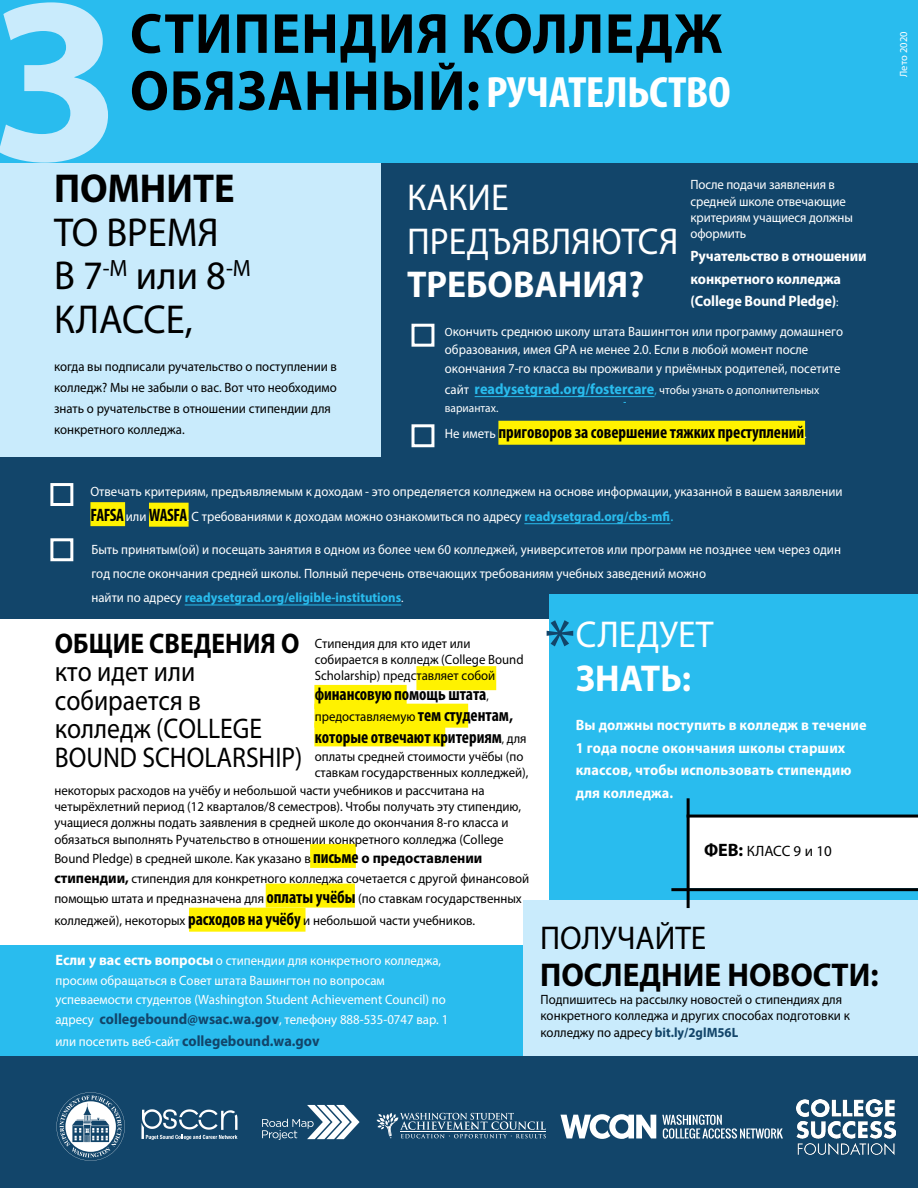
<style>
.page{position:relative;width:918px;height:1188px;background:#fff}
.page>*{position:absolute;margin:0;border:0;box-sizing:border-box;transform-origin:0 0}
.t1{font:700 238.5px "Myriad Pro";color:#c9ebfc}
.t2{font:75px "Myriad Pro";color:#12456a}
.t3{font:700 57px/57px "Myriad Pro";letter-spacing:.02em;color:#000;scale:.95 1}
.t4{font:700 condensed 44.1px "Myriad Pro";letter-spacing:-.01em;color:#fff;scale:1.07 1}
.t5{font:40.5px/43.5px "Myriad Pro";color:#000;scale:.95 1}
.t6{font:700 40.5px "Myriad Pro";color:#000;scale:.95 1}
.t7{font:37.5px/43.5px "Myriad Pro";color:#fff;scale:.95 1}
.t8{font:700 37.5px "Myriad Pro";color:#fff;scale:.95 1}
.t9{font:700 33px "Myriad Pro";color:#000;scale:.95 1}
.t10{font:33px "Myriad Pro";color:#000;scale:.95 1}
.t11{font:28.5px/28.5px "Myriad Pro";color:#000;scale:.9 1}
.t12{font:700 28.5px "Myriad Pro";color:#000;scale:.9 1}
.t13{font:700 condensed 18px "Myriad Pro";letter-spacing:-.005em;color:#000;scale:.95 1}
.t14{font:700 15px/22.5px "Myriad Pro";letter-spacing:.01em;color:#fff;scale:.95 1}
.t15{font:700 15px/22.5px "Myriad Pro";letter-spacing:-.01em;color:#fff;scale:.95 1}
.t16{font:700 15px "Myriad Pro";color:#29bcee;scale:.95 1}
.t17{font:15px "Myriad Pro";color:#000}
.t18{font:13.5px/16.2px "Myriad Pro";color:#000;scale:.95 1}
.t19{font:13.5px/16.2px "Myriad Pro";color:#fff;scale:.95 1}
.t20{font:12px "Myriad Pro";color:#fff;scale:.95 1}
.t21{font:10.5px "Myriad Pro";color:#fff}
.s1{font-weight:400;font-size:12px}
.s2{font-size:12px}
.s3{font-weight:400;font-size:13.5px;color:#fff}
.s4{font-weight:400;font-size:12px;color:#fff}
.s5{font-weight:400;font-stretch:normal;font-size:13.5px;color:#fff}
.s6{font-weight:400;font-stretch:normal;font-size:12px;color:#fff}
.s7{font-weight:700;font-stretch:condensed;font-size:18px;color:#000}
.s8{font-weight:700;color:#29bcee}
.s9{font-size:15px;color:#29bcee}
.s10{font-weight:400;font-stretch:normal;font-size:12px}
.s11{font-weight:700;font-stretch:condensed;font-size:18px}
.s12{font-weight:400;font-stretch:normal;font-size:13.5px}
.s13{font-weight:700;font-size:15px}
.s14{font-weight:700;font-size:15px;color:#12456a}
.s15{font-weight:700;font-size:18px}
.s16{font-weight:700;color:#12456a}
</style>
<div class="page">
<div style="left:0;top:945px;width:918px;height:210px;background:#29bcee"></div>
<div style="left:0;top:160px;width:918px;height:459px;background:#12456a"></div>
<div style="left:0;top:129px;width:380px;height:328px;background:#c9ebfc"></div>
<div style="left:549px;top:594px;width:369px;height:328px;background:#29bcee"></div>
<div style="left:416px;top:666px;width:80px;height:24px;background:#fff200"></div>
<div style="left:314px;top:685px;width:93px;height:24px;background:#fff200"></div>
<div style="left:314px;top:704px;width:154px;height:24px;background:#fff200"></div>
<div style="left:314px;top:722px;width:131px;height:24px;background:#fff200"></div>
<div style="left:310px;top:844px;width:46px;height:24px;background:#fff200"></div>
<div style="left:266px;top:884px;width:89px;height:24px;background:#fff200"></div>
<div style="left:189px;top:908px;width:117px;height:24px;background:#fff200"></div>
<div style="left:498px;top:421px;width:307px;height:24px;background:#fff200"></div>
<div style="left:90px;top:502px;width:35px;height:24px;background:#fff200"></div>
<div style="left:149px;top:503px;width:40px;height:24px;background:#fff200"></div>
<hr style="left:475px;top:396px;width:179px;height:1px;background:#29bcee">
<hr style="left:524px;top:523px;width:146px;height:1px;background:#29bcee">
<hr style="left:185px;top:605px;width:216px;height:1px;background:#29bcee">
<div style="left:412px;top:324px;width:22px;height:23px;border:3px solid #fff"></div>
<div style="left:412px;top:424px;width:22px;height:23px;border:3px solid #fff"></div>
<div style="left:50px;top:483px;width:23px;height:23px;border:3px solid #fff"></div>
<div style="left:50px;top:538px;width:23px;height:23px;border:3px solid #fff"></div>
<div style="left:0;top:0;width:918px;height:163px;background:#29bcee"></div>
<div style="left:523px;top:900px;width:395px;height:178px;background:#c9ebfc"></div>
<div style="left:0;top:1057px;width:918px;height:131px;background:#12456a"></div>
<div style="left:690px;top:815px;width:228px;height:73px;background:#fff"></div>
<hr style="left:687px;top:815px;width:231px;height:3px;background:#000">
<hr style="left:687px;top:798px;width:3px;height:110px;background:#000">
<hr style="left:671px;top:888px;width:247px;height:3px;background:#000">
<svg style="left:262px;top:1105px;width:98px;height:35px"></svg>
<svg style="left:560px;top:1114px;width:96px;height:25px"></svg>
<svg style="left:662px;top:1115px;width:121px;height:24px"></svg>
<svg style="left:377px;top:1113px;width:169px;height:26px"></svg>
<svg style="left:141px;top:1109px;width:97px;height:31px"></svg>
<svg style="left:56px;top:1092px;width:69px;height:69px"></svg>
<img style="left:796px;top:1099px;width:99px;height:56px">
<h1 class="t1" style="left:-10px;top:-76px;width:134px">3</h1>
<h3 class="t3" style="left:130px;top:3px;width:625px">СТИПЕНДИЯ КОЛЛЕДЖ<br>ОБЯЗАННЫЙ:</h3>
<h3 class="t4" style="left:486px;top:65px;width:230px">РУЧАТЕЛЬСТВО</h3>
<h3 class="t6" style="left:54px;top:162px;width:192px">ПОМНИТЕ</h3>
<h3 class="t5" style="left:54px;top:210px;width:209px">ТО ВРЕМЯ<br>В 7<sup>-М</sup> или 8<sup>-М<br></sup>КЛАССЕ,</h3>
<p class="t18" style="left:54px;top:355px;width:299px;line-height:21px">когда вы подписали ручательство о поступлении в колледж? Мы не забыли о вас. Вот что необходимо знать о ручательстве в отношении стипендии для конкретного колледжа.</p>
<p class="t19" style="left:691px;top:177px;width:172px">После подачи заявления в средней школе отвечающие критериям учащиеся должны оформить</p>
<p class="t15" style="left:691px;top:244px;width:187px">Ручательство в отношении конкретного колледжа (College Bound Pledge)<span class="s1">:</span></p>
<h3 class="t7" style="left:407px;top:175px;width:287px">КАКИЕ<br>ПРЕДЪЯВЛЯЮТСЯ</h3>
<h3 class="t8" style="left:407px;top:260px;width:251px">ТРЕБОВАНИЯ?</h3>
<p class="t19" style="left:445px;top:321px;width:421px;line-height:18.9px"><span class="s2">О</span>кончить среднюю школу штата Вашингтон или программу домашнего образования, имея GPA не менее 2.0. Если в любой момент после окончания 7-го класса вы проживали у приёмных родителей, посетите</p>
<p class="t16" style="left:445px;top:379px;width:396px"><span class="s3">сайт</span> readysetgrad.org/fostercare<span class="s1">,</span> <span class="s4">чтобы узнать о дополнительных</span></p>
<p class="t20" style="left:445px;top:400px;width:58px">вариантах.</p>
<h3 class="t13" style="left:445px;top:421px;width:382px"><span class="s5">Не иметь</span> приговоров за совершение тяжких преступлений<span class="s6">.</span></h3>
<p class="t19" style="left:90px;top:478px;width:793px;line-height:25.5px">Отвечать критериям, предъявляемым к доходам - это определяется колледжем на основе информации, указанной в вашем заявлении<br><span class="s7">FAFSA</span> или <span class="s7">WASFA</span><span class="s2">.</span> С требованиями к доходам можно ознакомиться по адресу <span class="s8">readysetgrad.org/cbs-mfi</span><span class="s9">.</span></p>
<p class="t19" style="left:91px;top:537px;width:791px;line-height:24.2px">Быть принятым(ой) и посещать занятия в одном из более чем 60 колледжей, университетов или программ не позднее чем через один год после окончания средней школы. Полный перечень отвечающих требованиям учебных заведений можно<br>найти по адресу <span class="s8">readysetgrad.org/eligible-institutions</span><span class="s2">.</span></p>
<h3 class="t12" style="left:55px;top:625px;width:273px">ОБЩИЕ СВЕДЕНИЯ О</h3>
<h3 class="t11" style="left:55px;top:657px;width:277px">кто идет или собирается в колледж (COLLEGE<br>BOUND SCHOLARSHIP)</h3>
<p class="t18" style="left:315px;top:635px;width:221px">Стипендия для кто идет или собирается в колледж (College Bound<br>Scholarship) представляет собой</p>
<h3 class="t13" style="left:315px;top:683px;width:185px">финансовуюпомощь штата<span class="s10">,</span></h3>
<p class="t18" style="left:315px;top:709px;width:210px">предоставляемую <span class="s11">тем студентам,</span></p>
<h3 class="t13" style="left:315px;top:726px;width:224px">которые отвечают критериям<span class="s10">,</span> <span class="s12">для</span></h3>
<p class="t18" style="left:315px;top:749px;width:226px;line-height:15.6px">оплаты средней стоимости учёбы (по ставкам государственных колледжей),</p>
<p class="t18" style="left:54px;top:782px;width:493px">некоторых расходов на учёбу и небольшой части учебников и рассчитана на четырёхлетний период (12 кварталов/8 семестров). Чтобы получать эту стипендию, учащиеся должны подать заявления в средней школе до окончания 8-го класса и обязаться выполнять Ручательство в отношении конкретного колледжа (College</p>
<p class="t18" style="left:54px;top:849px;width:501px;line-height:19.8px">Bound Pledge) в средней школе. Как указано в <span class="s11">письме</span> <span class="s13">о предоставлении стипендии,</span> стипендия для конкретного колледжа сочетается с другой финансовой помощью штата и предназначена для <span class="s11">оплаты учёбы</span> (по ставкам государственных</p>
<p class="t18" style="left:54px;top:912px;width:445px">колледжей), некоторых <span class="s11">расходов на учёбу</span> и небольшой части учебников.</p>
<p class="t19" style="left:55px;top:950px;width:412px;line-height:19.5px"><span class="s13">Если у вас есть вопросы</span> о стипендии для конкретного колледжа, просим обращаться в Совет штата Вашингтон по вопросам успеваемости студентов (Washington Student Achievement Council) по</p>
<p class="t19" style="left:55px;top:1009px;width:415px;line-height:21.8px">адресу <span class="s14">collegebound@wsac.wa.gov</span>, телефону 888-535-0747 вар. 1 или посетить веб-сайт <span class="s14">collegebound.wa.gov</span></p>
<h2 class="t2" style="left:544px;top:600px;width:33px">*</h2>
<h3 class="t7" style="left:576px;top:612px;width:146px">СЛЕДУЕТ</h3>
<h3 class="t8" style="left:576px;top:653px;width:123px">ЗНАТЬ:</h3>
<p class="t14" style="left:576px;top:714px;width:308px">Вы должны поступить в колледж в течение<br>1 года после окончания школы старших классов, чтобы использовать стипендию для колледжа.</p>
<p class="t17" style="left:704px;top:842px;width:129px"><span class="s15">ФЕВ:</span> КЛАСС 9 и 10</p>
<h3 class="t10" style="left:540px;top:918px;width:176px">ПОЛУЧАЙТЕ</h3>
<h3 class="t9" style="left:540px;top:953px;width:358px">ПОСЛЕДНИЕ НОВОСТИ:</h3>
<p class="t18" style="left:541px;top:991px;width:327px">Подпишитесь на рассылку новостей о стипендиях для конкретного колледжа и других способах подготовки к колледжу по адресу <span class="s16">bit.ly/2glM56L</span></p>
<p class="t21" style="left:897px;top:77px;width:47px;rotate:-90deg">Лето 2020</p>
</div>
